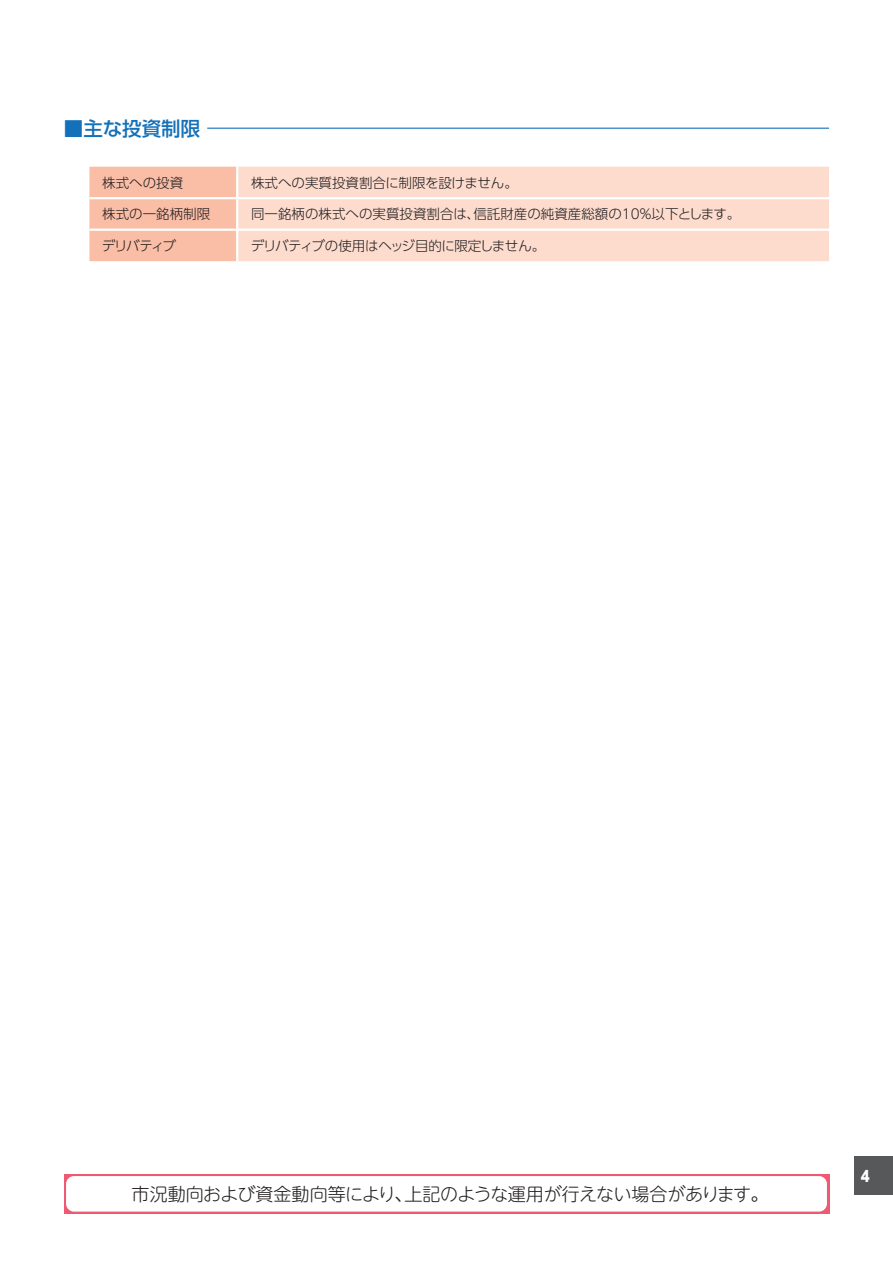
<style>
.page{position:relative;width:893px;height:1263px;background:#fff}
.page>*{position:absolute;margin:0;border:0;box-sizing:border-box;transform-origin:0 0}
.t1{font:500 19.5px "UD Shin Go Pro";color:#1471b9}
.t2{font:300 18px "UD Shin M Go Pro";letter-spacing:-.01em;color:#231f20}
.t3{font:800 15px "UD Shin Go Pro";color:#fff;scale:.9 1}
.t4{font:300 13.5px "UD Shin Go Pro";color:#231f20}
.t5{font:300 13.5px "UD Shin Go Pro";letter-spacing:-.035em;color:#231f20}
</style>
<div class="page">
<div style="left:855px;top:1157px;width:38px;height:38px;background:#57585a"></div>
<hr style="left:207px;top:128px;width:622px;height:1px;background:#1471b9">
<div style="left:89px;top:167px;width:147px;height:94px;background:#fabda6"></div>
<div style="left:238px;top:167px;width:591px;height:94px;background:#fddcce"></div>
<hr style="left:89px;top:197px;width:148px;height:2px;background:#fff">
<hr style="left:237px;top:197px;width:592px;height:2px;background:#fff">
<hr style="left:89px;top:229px;width:148px;height:2px;background:#fff">
<hr style="left:237px;top:229px;width:592px;height:2px;background:#fff">
<svg style="left:64px;top:1174px;width:765px;height:39px;fill:#f05972"></svg>
<div style="left:66px;top:1176px;width:761px;height:35px;background:#fff;border-radius:8px"></div>
<h1 class="t1" style="left:64px;top:112px;width:138px">■主な投資制限</h1>
<p class="t4" style="left:102px;top:172px;width:82px">株式への投資</p>
<p class="t4" style="left:251px;top:172px;width:268px">株式への実質投資割合に制限を設けません。</p>
<p class="t4" style="left:102px;top:203px;width:109px">株式の一銘柄制限</p>
<p class="t4" style="left:251px;top:203px;width:491px">同一銘柄の株式への実質投資割合は、信託財産の純資産総額の10％以下とします。</p>
<p class="t4" style="left:102px;top:234px;width:76px">デリバティブ</p>
<p class="t5" style="left:251px;top:234px;width:296px">デリバティブの使用はヘッジ目的に限定しません。</p>
<h2 class="t2" style="left:132px;top:1179px;width:638px">市況動向および資金動向等により、上記のような運用が行えない場合があります。</h2>
<p class="t3" style="left:861px;top:1163px;width:11px">4</p>
</div>
